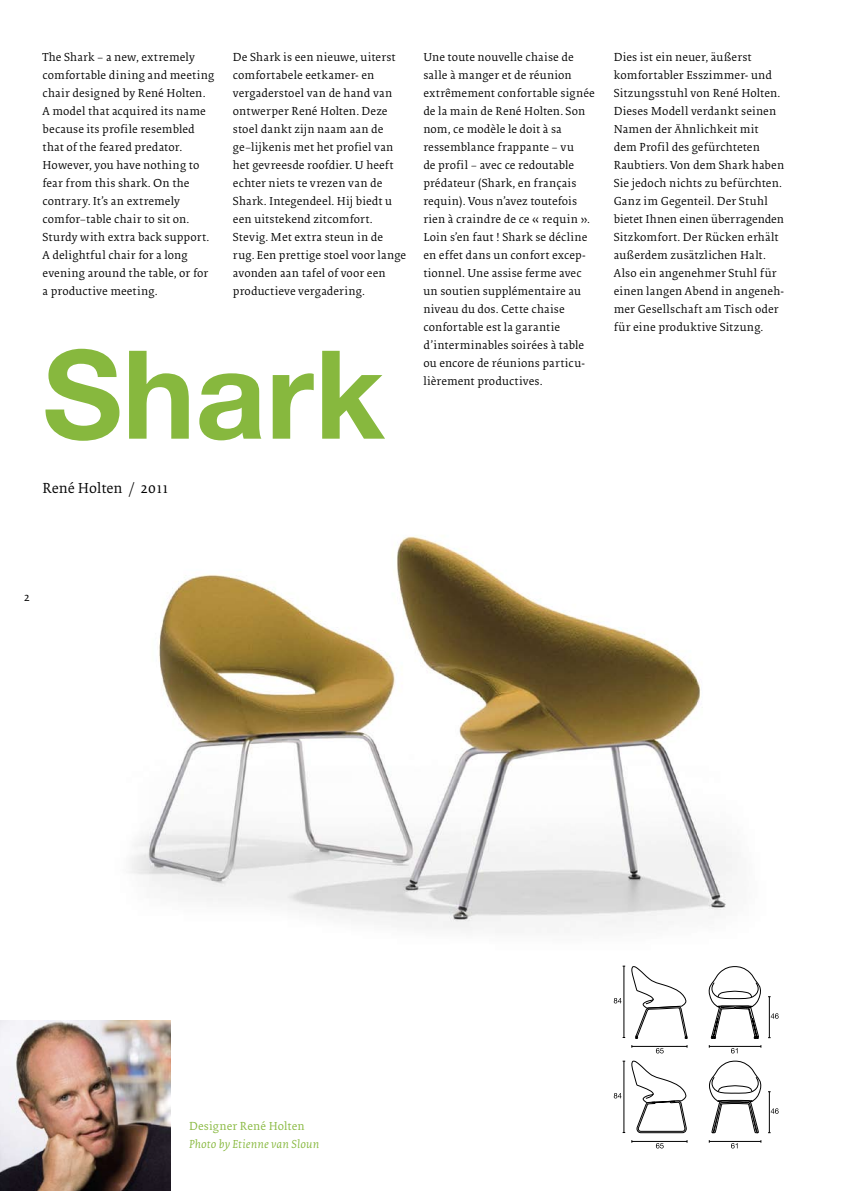
<style>
.page{position:relative;width:851px;height:1191px;background:#fff}
.page>*{position:absolute;margin:0;border:0;box-sizing:border-box;transform-origin:0 0}
.t1{font:700 123px "Helvetica Neue";color:#87b83e}
.t2{font:15px "Collis Roman Bib";color:#000}
.t3{font:12px/18px "Collis Roman Bib";letter-spacing:.01em;color:#000}
.t4{font:12px "Collis Italic Txt";letter-spacing:.01em;color:#87b83e}
.t5{font:12px "Collis Roman Bib";letter-spacing:.01em;color:#87b83e}
.t6{font:500 12px "Collis Roman";color:#000}
</style>
<div class="page">
<svg style="left:631px;top:1060px;width:55px;height:73px"></svg>
<svg style="left:635px;top:986px;width:52px;height:52px"></svg>
<hr style="left:631px;top:1141px;width:56px;height:1px;background:#000">
<svg style="left:655px;top:1143px;width:8px;height:5px"></svg>
<hr style="left:769px;top:1091px;width:1px;height:41px;background:#000">
<svg style="left:770px;top:1108px;width:8px;height:5px"></svg>
<hr style="left:623px;top:1061px;width:1px;height:71px;background:#000">
<svg style="left:613px;top:1093px;width:8px;height:5px"></svg>
<hr style="left:631px;top:1046px;width:56px;height:1px;background:#000">
<svg style="left:655px;top:1048px;width:8px;height:5px"></svg>
<hr style="left:769px;top:996px;width:1px;height:41px;background:#000">
<svg style="left:770px;top:1013px;width:8px;height:5px"></svg>
<hr style="left:623px;top:966px;width:1px;height:71px;background:#000">
<svg style="left:613px;top:998px;width:8px;height:5px"></svg>
<svg style="left:708px;top:986px;width:53px;height:162px"></svg>
<img style="left:0;top:1020px;width:170px;height:171px">
<img style="left:130px;top:536px;width:630px;height:450px">
<p class="t3" style="left:43px;top:49px;width:173px">The Shark – a new, extremely comfortable dining and meeting chair designed by René Holten.<br>A model that acquired its name because its profile resembled that of the feared predator.<br>However, you have nothing to fear from this shark. On the contrary. It’s an extremely comfor–table chair to sit on.<br>Sturdy with extra back support.<br>A delightful chair for a long evening around the table, or for a productive meeting.</p>
<p class="t3" style="left:233px;top:49px;width:175px">De Shark is een nieuwe, uiterst comfortabele eetkamer- en vergaderstoel van de hand van ontwerper René Holten. Deze stoel dankt zijn naam aan de ge–lijkenis met het profiel van het gevreesde roofdier. U heeft echter niets te vrezen van de<br>Shark. Integendeel. Hij biedt u een uitstekend zitcomfort.<br>Stevig. Met extra steun in de rug. Een prettige stoel voor lange avonden aan tafel of voor een productieve vergadering.</p>
<p class="t3" style="left:423px;top:49px;width:173px">Une toute nouvelle chaise de salle à manger et de réunion extrêmement confortable signée de la main de René Holten. Son nom, ce modèle le doit à sa ressemblance frappante – vu<br>de profil – avec ce redoutable prédateur (Shark, en français requin). Vous n’avez toutefois rien à craindre de ce « requin ».<br>Loin s’en faut ! Shark se décline en effet dans un confort excep&shy;tionnel. Une assise ferme avec un soutien supplémentaire au niveau du dos. Cette chaise confortable est la garantie d’interminables soirées à table ou encore de réunions particu&shy;lièrement productives.</p>
<p class="t3" style="left:613px;top:49px;width:172px">Dies ist ein neuer, äußerst komfortabler Esszimmer- und<br>Sitzungsstuhl von René Holten.<br>Dieses Modell verdankt seinen<br>Namen der Ähnlichkeit mit dem Profil des gefürchteten<br>Raubtiers. Von dem Shark haben<br>Sie jedoch nichts zu befürchten.<br>Ganz im Gegenteil. Der Stuhl bietet Ihnen einen überragenden<br>Sitzkomfort. Der Rücken erhält außerdem zusätzlichen Halt.<br>Also ein angenehmer Stuhl für einen langen Abend in angeneh&shy;mer Gesellschaft am Tisch oder für eine produktive Sitzung.</p>
<h1 class="t1" style="left:43px;top:319px;width:343px">Shark</h1>
<p class="t2" style="left:43px;top:481px;width:127px">René Holten / 2011</p>
<p class="t6" style="left:24px;top:591px;width:8px">2</p>
<p class="t5" style="left:189px;top:1120px;width:117px">Designer René Holten</p>
<p class="t4" style="left:189px;top:1137px;width:132px">Photo by Etienne van Sloun</p>
</div>
